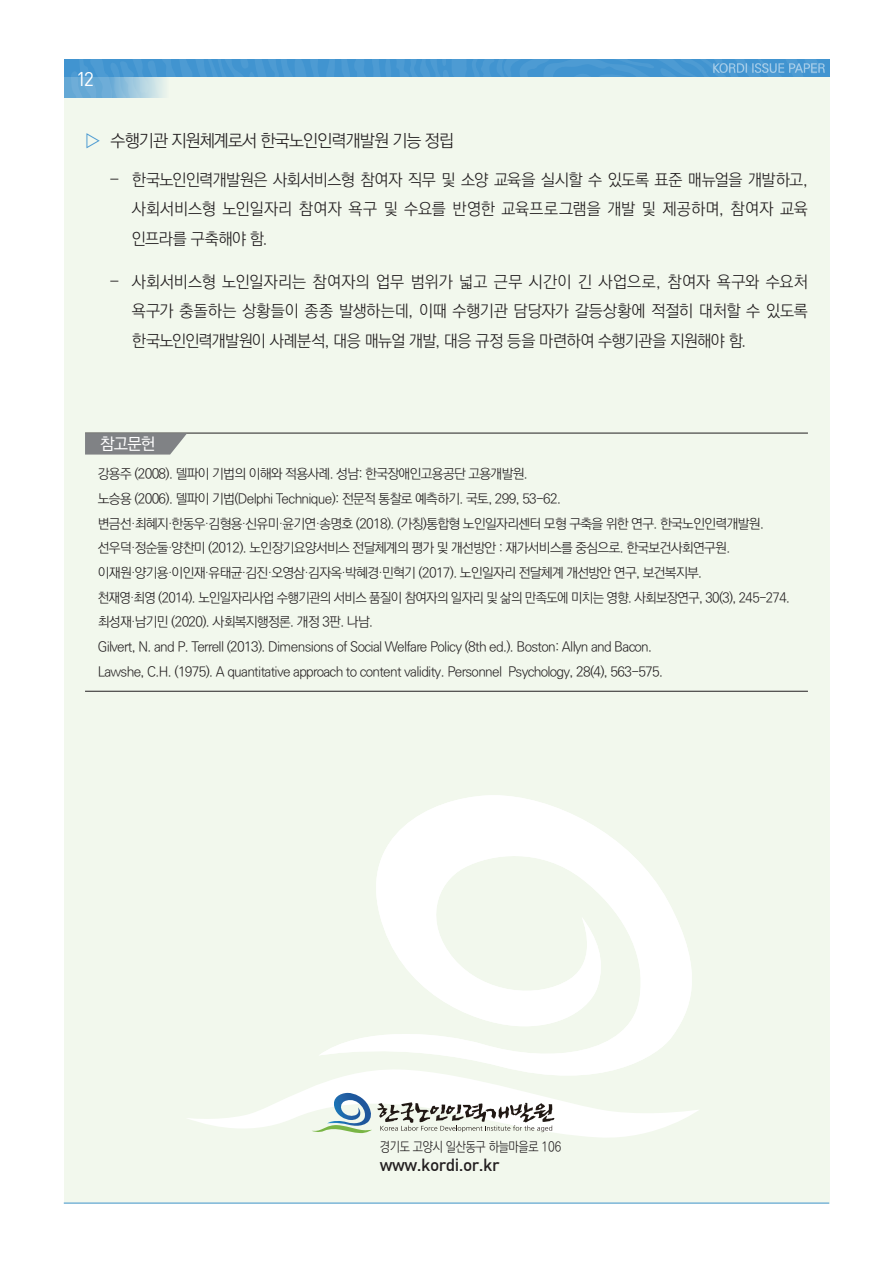
<style>
.page{position:relative;width:893px;height:1263px;background:#fff}
.page>*{position:absolute;margin:0;border:0;box-sizing:border-box;transform-origin:0 0}
.t1{font:19.5px "Dinreg";color:#fff}
.t2{font:17.25px "Ko Pub World Dotum PL";letter-spacing:-.05em;color:#231f20}
.t3{font:17.25px "Dinmed";letter-spacing:-.03em;color:#231f20}
.t4{font:16.5px/29.7px "Ko Pub World Dotum PL";letter-spacing:-.02em;color:#231f20;text-align:justify}
.t5{font:16.5px "Ko Pub World Dotum PM";color:#fff}
.참고문헌{font:13.5px "Ko Pub World Dotum PL";letter-spacing:-.05em;color:#231f20}
.참고문헌-2{font:13.5px "Ko Pub World Dotum PL";letter-spacing:-.025em;color:#231f20;scale:.87 1}
.s1{font-family:"Ko Pub World Dotum PM";color:#4194d0}
.s2{font-family:"Ko Pub World Batang PL"}
</style>
<div class="page">
<div style="left:64px;top:77px;width:765px;height:1126px;background:#f2f8ed"></div>
<hr style="left:64px;top:1203px;width:765px;height:1px;background:#4194d0">
<svg style="left:64px;top:60px;width:761px;height:38px"></svg>
<svg style="left:320px;top:795px;width:372px;height:272px"></svg>
<svg style="left:188px;top:1067px;width:510px;height:71px"></svg>
<hr style="left:85px;top:433px;width:723px;height:1px;background:#231f20">
<hr style="left:85px;top:691px;width:723px;height:1px;background:#231f20">
<svg style="left:85px;top:433px;width:102px;height:22px;background:#8b8d8f"></svg>
<h1 class="t1" style="left:76px;top:66px;width:19px">12</h1>
<p class="t2" style="left:85px;top:128px;width:371px"><span class="s1">▷</span> 수행기관 지원체계로서 한국노인인력개발원 기능 정립</p>
<p class="t4" style="left:132px;top:165px;width:678px;text-indent:-21px"><span class="s2">–</span> 한국노인인력개발원은 사회서비스형 참여자 직무 및 소양 교육을 실시할 수 있도록 표준 매뉴얼을 개발하고, 사회서비스형 노인일자리 참여자 욕구 및 수요를 반영한 교육프로그램을 개발 및 제공하며, 참여자 교육 인프라를 구축해야 함.</p>
<p class="t4" style="left:132px;top:267px;width:678px;text-indent:-21px"><span class="s2">–</span> 사회서비스형 노인일자리는 참여자의 업무 범위가 넓고 근무 시간이 긴 사업으로, 참여자 욕구와 수요처 욕구가 충돌하는 상황들이 종종 발생하는데, 이때 수행기관 담당자가 갈등상황에 적절히 대처할 수 있도록 한국노인인력개발원이 사례분석, 대응 매뉴얼 개발, 대응 규정 등을 마련하여 수행기관을 지원해야 함.</p>
<p class="t5" style="left:100px;top:432px;width:57px">참고문헌</p>
<p class="참고문헌" style="left:98px;top:464px;width:432px">강용주 (2008). 델파이 기법의 이해와 적용사례. 성남: 한국장애인고용공단 고용개발원.</p>
<p class="참고문헌" style="left:98px;top:489px;width:465px">노승용 (2006). 델파이 기법(Delphi Technique): 전문적 통찰로 예측하기. 국토, 299, 53-62.</p>
<p class="참고문헌" style="left:98px;top:514px;width:668px">변금선·최혜지·한동우·김형용·신유미·윤기연·송명호 (2018). (가칭)통합형 노인일자리센터 모형 구축을 위한 연구. 한국노인인력개발원.</p>
<p class="참고문헌" style="left:98px;top:539px;width:634px">선우덕·정순둘·양찬미 (2012). 노인장기요양서비스 전달체계의 평가 및 개선방안 : 재가서비스를 중심으로. 한국보건사회연구원.</p>
<p class="참고문헌" style="left:98px;top:563px;width:606px">이재원·양기용·이인재·유태균·김진·오영삼·김자옥·박혜경·민혁기 (2017). 노인일자리 전달체계 개선방안 연구, 보건복지부.</p>
<p class="참고문헌" style="left:98px;top:588px;width:694px">천재영·최영 (2014). 노인일자리사업 수행기관의 서비스 품질이 참여자의 일자리 및 삶의 만족도에 미치는 영향. 사회보장연구, 30(3), 245-274.</p>
<p class="참고문헌" style="left:98px;top:613px;width:277px">최성재·남기민 (2020). 사회복지행정론. 개정 3판. 나남.</p>
<p class="참고문헌" style="left:98px;top:637px;width:556px">Gilvert, N. and P. Terrell (2013). Dimensions of Social Welfare Policy (8th ed.). Boston: Allyn and Bacon.</p>
<p class="참고문헌" style="left:98px;top:662px;width:567px">Lawshe, C.H. (1975). A quantitative approach to content validity. Personnel Psychology, 28(4), 563-575.</p>
<p class="참고문헌-2" style="left:380px;top:1137px;width:210px">경기도 고양시 일산동구 하늘마을로 106</p>
<p class="t3" style="left:380px;top:1154px;width:121px">www.kordi.or.kr</p>
</div>
